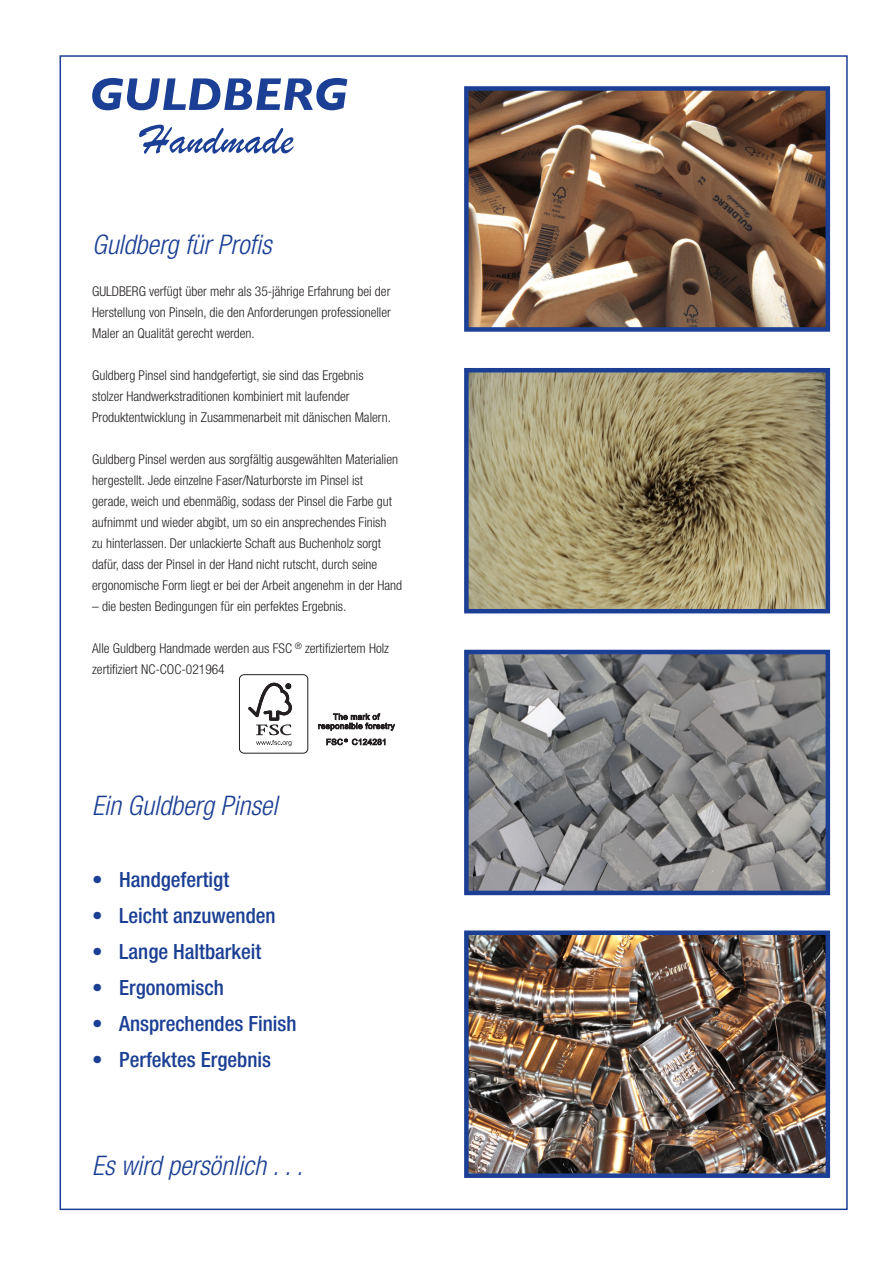
<style>
.page{position:relative;width:893px;height:1263px;background:#fff}
.page>*{position:absolute;margin:0;border:0;box-sizing:border-box;transform-origin:0 0}
.t1{font:italic 300 condensed 27px "Helvetica Neue LT Pro";color:#1b3f94}
.t2{font:500 condensed 21px "Helvetica Neue LT Pro";color:#1b3f94}
.t3{font:300 condensed 13.5px/21px "Helvetica Neue LT Pro";color:#231f20}
.t4{font:300 condensed 9px "Helvetica Neue LT Pro";color:#231f20}
</style>
<div class="page">
<div style="left:60px;top:55px;width:788px;height:1155px;background:#fff;border:2px solid #1b3f94"></div>
<svg style="left:92px;top:78px;width:255px;height:32px"></svg>
<svg style="left:139px;top:125px;width:155px;height:29px"></svg>
<img style="left:469px;top:91px;width:356px;height:236px">
<div style="left:464px;top:86px;width:366px;height:246px;border:4px solid #1b3f94"></div>
<img style="left:469px;top:373px;width:356px;height:235px">
<div style="left:464px;top:368px;width:366px;height:245px;border:4px solid #1b3f94"></div>
<img style="left:469px;top:655px;width:356px;height:235px">
<div style="left:464px;top:650px;width:366px;height:245px;border:4px solid #1b3f94"></div>
<img style="left:469px;top:935px;width:356px;height:238px">
<div style="left:464px;top:930px;width:366px;height:248px;border:4px solid #1b3f94"></div>
<div style="left:239px;top:674px;width:69px;height:79px;border:1px solid #231f20;border-radius:5px"></div>
<svg style="left:248px;top:683px;width:44px;height:63px"></svg>
<svg style="left:318px;top:713px;width:77px;height:18px"></svg>
<svg style="left:326px;top:739px;width:59px;height:6px"></svg>
<h1 class="t1" style="left:92px;top:229px;width:181px">Guldberg für Profis</h1>
<p class="t3" style="left:92px;top:280px;width:300px;text-align:justify">GULDBERG verfügt über mehr als 35-jährige Erfahrung bei der Herstellung von Pinseln, die den Anforderungen professioneller Maler an Qualität gerecht werden.</p>
<p class="t3" style="left:92px;top:364px;width:300px">Guldberg Pinsel sind handgefertigt, sie sind das Ergebnis stolzer Handwerkstraditionen kombiniert mit laufender<br>Produktentwicklung in Zusammenarbeit mit dänischen Malern.</p>
<p class="t3" style="left:92px;top:448px;width:312px">Guldberg Pinsel werden aus sorgfältig ausgewählten Materialien hergestellt. Jede einzelne Faser/Naturborste im Pinsel ist gerade, weich und ebenmäßig, sodass der Pinsel die Farbe gut aufnimmt und wieder abgibt, um so ein ansprechendes Finish<br>zu hinterlassen. Der unlackierte Schaft aus Buchenholz sorgt dafür, dass der Pinsel in der Hand nicht rutscht, durch seine ergonomische Form liegt er bei der Arbeit angenehm in der Hand</p>
<p class="t3" style="left:92px;top:595px;width:256px">– die besten Bedingungen für ein perfektes Ergebnis.</p>
<p class="t3" style="left:92px;top:637px;width:298px">Alle Guldberg Handmade werden aus FSC zertifiziertem Holz zertifiziert NC-COC-021964</p>
<p class="t4" style="left:295px;top:640px;width:9px">®</p>
<h1 class="t1" style="left:92px;top:790px;width:187px">Ein Guldberg Pinsel</h1>
<h2 class="t2" style="left:92px;top:867px;width:139px">• Handgefertigt</h2>
<h2 class="t2" style="left:92px;top:903px;width:185px">• Leicht anzuwenden</h2>
<h2 class="t2" style="left:92px;top:939px;width:171px">• Lange Haltbarkeit</h2>
<h2 class="t2" style="left:92px;top:975px;width:133px">• Ergonomisch</h2>
<h2 class="t2" style="left:92px;top:1011px;width:206px">• Ansprechendes Finish</h2>
<h2 class="t2" style="left:92px;top:1047px;width:180px">• Perfektes Ergebnis</h2>
<h1 class="t1" style="left:92px;top:1150px;width:212px">Es wird persönlich . . .</h1>
</div>
